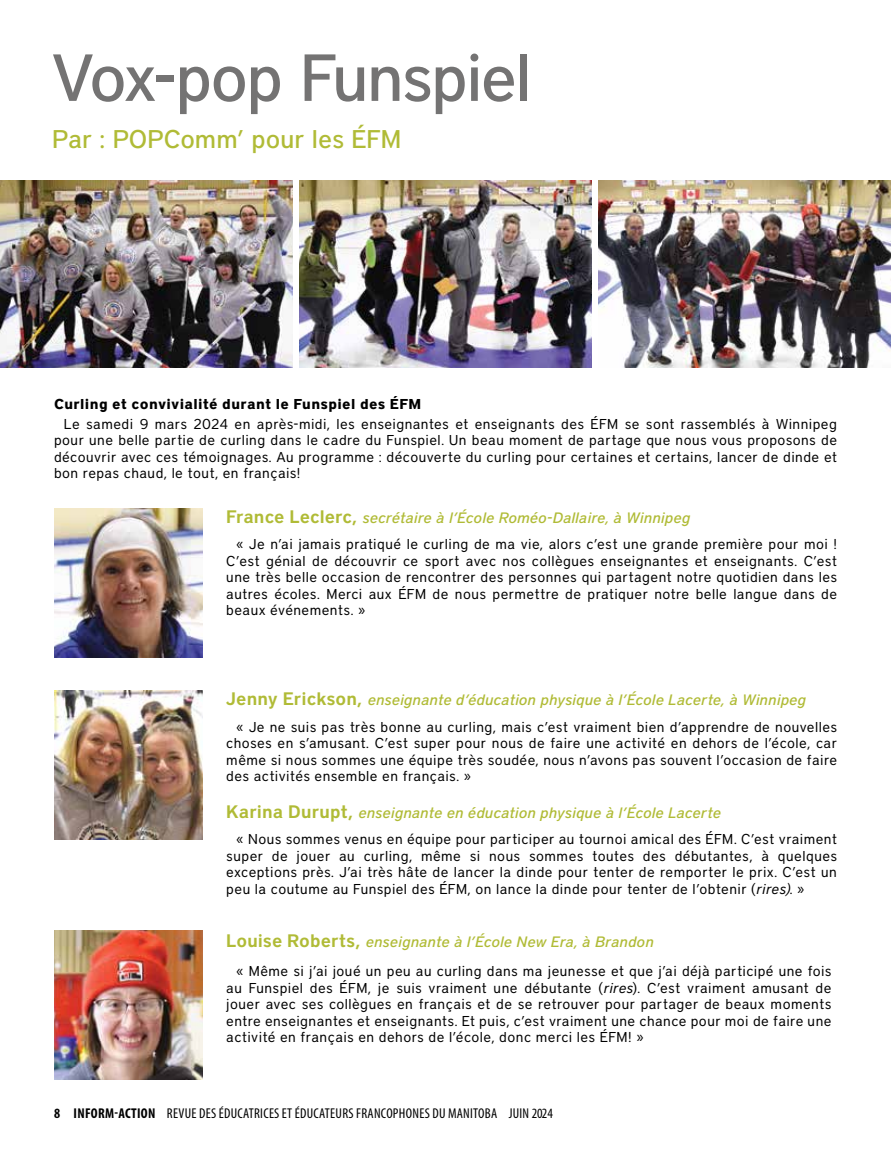
<style>
.page{position:relative;width:891px;height:1161px;background:#fff}
.page>*{position:absolute;margin:0;border:0;box-sizing:border-box;transform-origin:0 0}
.t1{font:500 66.15px "District";letter-spacing:-.035em;color:#747373}
.t2{font:500 25.5px "District";color:#b0bb36}
.t3{font:italic 500 15px "District";letter-spacing:.005em;color:#b0bb36}
.t4{font:14.25px/16.5px "District";letter-spacing:.03em;color:#000;text-align:justify}
.t5{font:condensed 14.25px "Myriad Pro";letter-spacing:.02em;color:#000}
.t6{font:700 14.25px "District";letter-spacing:.025em;color:#000}
.s1{font-weight:600;font-style:normal;font-size:18px}
.s2{font-style:italic}
.s3{font-weight:700}
</style>
<div class="page">
<img style="left:54px;top:508px;width:148px;height:150px">
<img style="left:54px;top:691px;width:148px;height:149px">
<img style="left:54px;top:931px;width:148px;height:149px">
<img style="left:0;top:180px;width:293px;height:187px">
<img style="left:299px;top:180px;width:293px;height:187px">
<img style="left:598px;top:180px;width:293px;height:187px">
<h1 class="t1" style="left:51px;top:39px;width:482px">Vox-pop Funspiel</h1>
<h2 class="t2" style="left:52px;top:124px;width:351px">Par : POPComm’ pour les ÉFM</h2>
<p class="t6" style="left:54px;top:395px;width:369px">Curling et convivialité durant le Funspiel des ÉFM</p>
<p class="t4" style="left:54px;top:415px;width:785px;text-indent:10px">Le samedi 9 mars 2024 en après-midi, les enseignantes et enseignants des ÉFM se sont rassemblés à Winnipeg pour une belle partie de curling dans le cadre du Funspiel. Un beau moment de partage que nous vous proposons de découvrir avec ces témoignages. Au programme : découverte du curling pour certaines et certains, lancer de dinde et bon repas chaud, le tout, en français!</p>
<p class="t3" style="left:226px;top:509px;width:465px"><span class="s1">France Leclerc,</span> secrétaire à l’École Roméo-Dallaire, à Winnipeg</p>
<p class="t4" style="left:226px;top:536px;width:612px;text-indent:10px">« Je n’ai jamais pratiqué le curling de ma vie, alors c’est une grande première pour moi !<br>C’est génial de découvrir ce sport avec nos collègues enseignantes et enseignants. C’est une très belle occasion de rencontrer des personnes qui partagent notre quotidien dans les autres écoles. Merci aux ÉFM de nous permettre de pratiquer notre belle langue dans de beaux événements. »</p>
<p class="t3" style="left:226px;top:691px;width:581px"><span class="s1">Jenny Erickson,</span> enseignante d’éducation physique à l’École Lacerte, à Winnipeg</p>
<p class="t4" style="left:226px;top:718px;width:612px;text-indent:10px">« Je ne suis pas très bonne au curling, mais c’est vraiment bien d’apprendre de nouvelles choses en s’amusant. C’est super pour nous de faire une activité en dehors de l’école, car même si nous sommes une équipe très soudée, nous n’avons pas souvent l’occasion de faire des activités ensemble en français. »</p>
<p class="t3" style="left:226px;top:804px;width:496px"><span class="s1">Karina Durupt,</span> enseignante en éducation physique à l’École Lacerte</p>
<p class="t4" style="left:226px;top:831px;width:612px;text-indent:10px">« Nous sommes venus en équipe pour participer au tournoi amical des ÉFM. C’est vraiment super de jouer au curling, même si nous sommes toutes des débutantes, à quelques exceptions près. J’ai très hâte de lancer la dinde pour tenter de remporter le prix. C’est un peu la coutume au Funspiel des ÉFM, on lance la dinde pour tenter de l’obtenir (<span class="s2">rires)</span>. »</p>
<p class="t3" style="left:226px;top:932px;width:428px"><span class="s1">Louise Roberts,</span> enseignante à l’École New Era, à Brandon</p>
<p class="t4" style="left:226px;top:963px;width:607px;text-indent:10px">« Même si j’ai joué un peu au curling dans ma jeunesse et que j’ai déjà participé une fois au Funspiel des ÉFM, je suis vraiment une débutante (<span class="s2">rires</span>). C’est vraiment amusant de jouer avec ses collègues en français et de se retrouver pour partager de beaux moments entre enseignantes et enseignants. Et puis, c’est vraiment une chance pour moi de faire une activité en français en dehors de l’école, donc merci les ÉFM! »</p>
<p class="t5" style="left:54px;top:1104px;width:500px"><span class="s3">8 INFORM-ACTION</span> REVUE DES ÉDUCATRICES ET ÉDUCATEURS FRANCOPHONES DU MANITOBA JUIN 2024</p>
</div>
